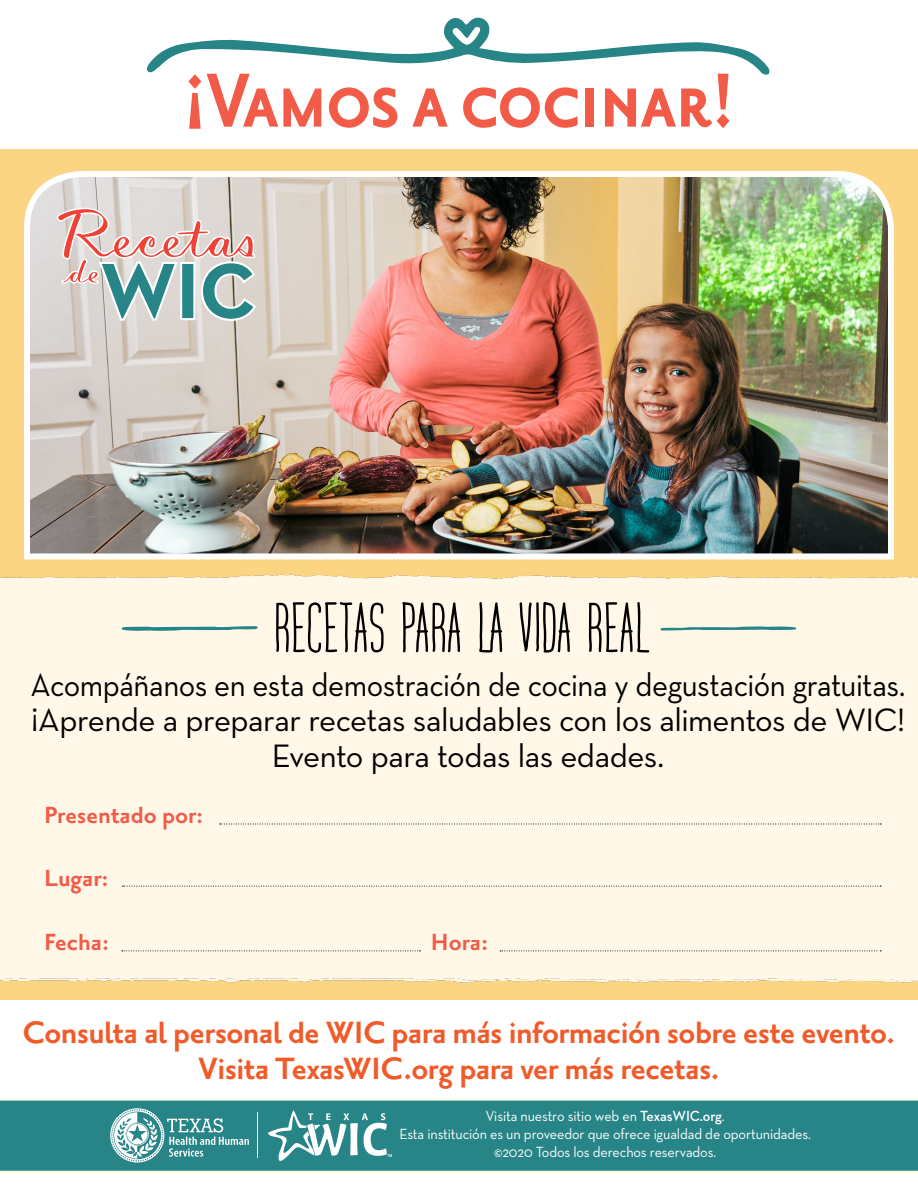
<style>
.page{position:relative;width:918px;height:1188px;background:#fff}
.page>*{position:absolute;margin:0;border:0;box-sizing:border-box;transform-origin:0 0}
.t1{font:700 93.15px "Priori Sans OT";letter-spacing:-.025em;color:#f15b47;scale:.9 1}
.t2{font:700 37.5px/36px "Priori Sans OT";letter-spacing:-.015em;color:#f15a29;text-align:center}
.t3{font:33px/35.2px "Neutraface Text";letter-spacing:-.015em;color:#000;text-align:center;scale:.94 1}
.t4{font:700 28.5px "Priori Sans OT";color:#f15b47}
.t5{font:15px/18px "Neutraface Text";letter-spacing:-.01em;color:#fff;text-align:center;scale:.95 1}
.s1{font-weight:600}
</style>
<div class="page">
<div style="left:0;top:149px;width:918px;height:899px;background:#fcd584"></div>
<div style="left:0;top:594px;width:918px;height:483px;background:#fff"></div>
<svg style="left:0;top:1099px;width:918px;height:73px;background:#318a8b"></svg>
<img style="left:24px;top:171px;width:870px;height:389px">
<div style="left:0;top:574px;width:918px;height:417px;background:#fff7e8"></div>
<svg style="left:121px;top:626px;width:137px;height:5px"></svg>
<svg style="left:660px;top:626px;width:137px;height:5px"></svg>
<svg style="left:220px;top:824px;width:661px;height:1px"></svg>
<svg style="left:122px;top:886px;width:759px;height:1px"></svg>
<svg style="left:500px;top:951px;width:381px;height:1px"></svg>
<svg style="left:122px;top:951px;width:298px;height:1px"></svg>
<svg style="left:146px;top:17px;width:624px;height:58px"></svg>
<svg style="left:55px;top:206px;width:203px;height:116px;background:#c7c3c0"></svg>
<svg style="left:276px;top:601px;width:373px;height:52px;background:#c5bfb3"></svg>
<svg style="left:110px;top:1108px;width:139px;height:55px;background:#5fa3a6"></svg>
<hr style="left:258px;top:1113px;width:1px;height:45px;background:#fff">
<svg style="left:268px;top:1110px;width:124px;height:51px"></svg>
<h1 class="t1" style="left:182px;top:59px;width:617px">¡Vamos a cocinar!</h1>
<p class="t3" style="left:31px;top:667px;width:932px">Acompáñanos en esta demostración de cocina y degustación gratuitas. ¡Aprende a preparar recetas saludables con los alimentos de WIC!<br>Evento para todas las edades.</p>
<p class="t4" style="left:44px;top:802px;width:161px">Presentado por:</p>
<p class="t4" style="left:44px;top:866px;width:66px">Lugar:</p>
<p class="t4" style="left:44px;top:930px;width:66px">Fecha:</p>
<p class="t4" style="left:431px;top:930px;width:59px">Hora:</p>
<p class="t2" style="left:23px;top:1017px;width:874px">Consulta al personal de WIC para más información sobre este evento.<br>Visita TexasWIC.org para ver más recetas.</p>
<p class="t5" style="left:399px;top:1106px;width:435px">Visita nuestro sitio web en <span class="s1">TexasWIC.org</span>.<br>Esta institución es un proveedor que ofrece igualdad de oportunidades. ©2020 Todos los derechos reservados.</p>
</div>
